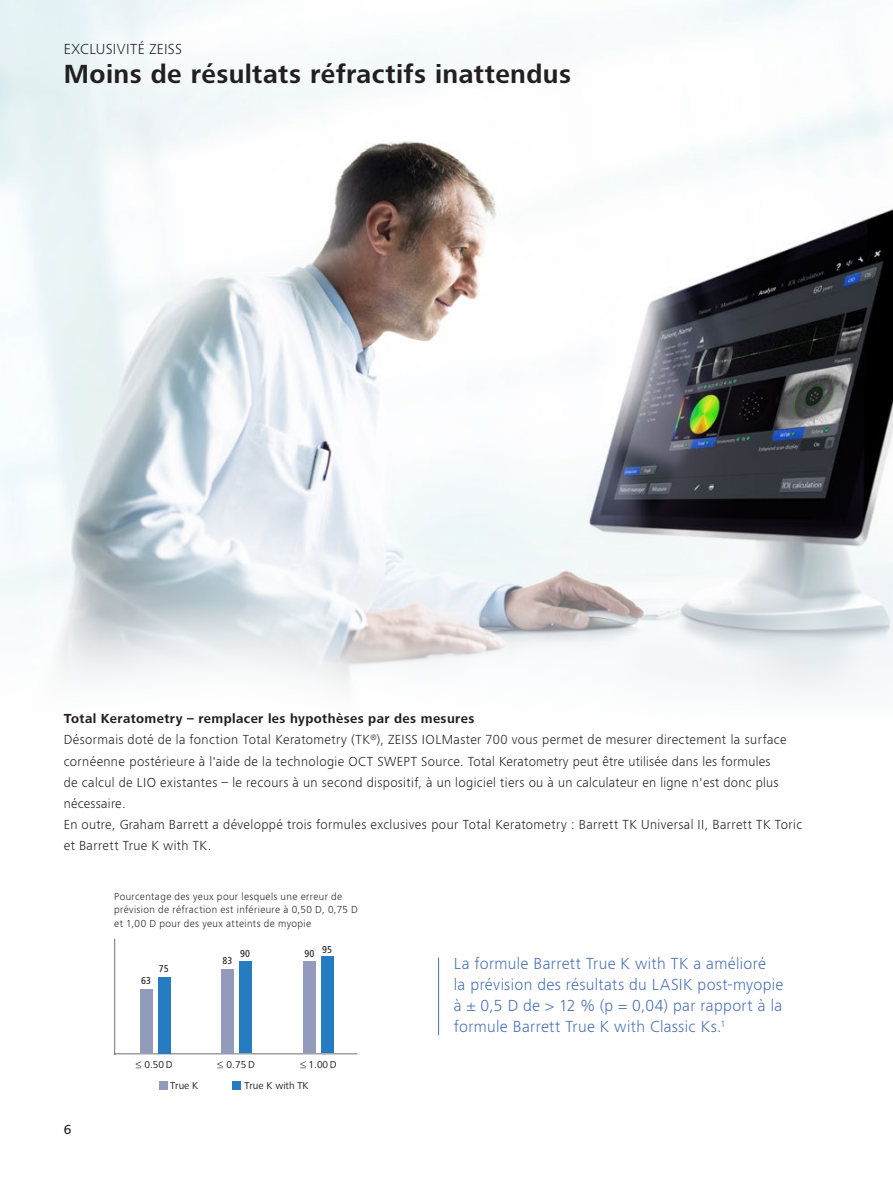
<style>
.page{position:relative;width:893px;height:1178px;background:#fff}
.page>*{position:absolute;margin:0;border:0;box-sizing:border-box;transform-origin:0 0}
.t1{font:700 27px "ZEISS Frutiger Next W1 G";letter-spacing:.015em;color:#231f20}
.t2{font:300 16.5px/21.1px "ZEISS Frutiger Next W1 G";letter-spacing:.02em;color:#486fb6}
.t3{font:300 15px "ZEISS Frutiger Next W1 G";letter-spacing:.02em;color:#231f20}
.t4{font:300 13.5px/21.1px "ZEISS Frutiger Next W1 G";letter-spacing:.025em;color:#231f20}
.t5{font:500 13.5px "ZEISS Frutiger Next W1 G";color:#231f20}
.t6{font:300 10.5px/13.5px "ZEISS Frutiger Next W1 G";letter-spacing:.04em;color:#231f20}
.t7{font:10.35px/20.7px "Zeiss Frutiger Next Pro";color:#231f20}
.t8{font:500 condensed 10.35px "Zeiss Frutiger Next Pro";color:#231f20}
.s1{font-weight:700}
</style>
<div class="page">
<img style="left:0;top:0;width:893px;height:526px">
<svg style="left:0;top:526px;width:893px;height:168px;fill:#eff5f7"></svg>
<svg style="left:0;top:601px;width:558px;height:489px"></svg>
<hr style="left:114px;top:1053px;width:244px;height:1px;background:#838489">
<hr style="left:114px;top:939px;width:1px;height:115px;background:#838489">
<div style="left:159px;top:1082px;width:9px;height:8px;background:#939bbc"></div>
<div style="left:233px;top:1082px;width:8px;height:8px;background:#267cc0"></div>
<div style="left:140px;top:989px;width:12px;height:64px;background:#939bbc"></div>
<div style="left:158px;top:977px;width:13px;height:76px;background:#267cc0"></div>
<div style="left:221px;top:969px;width:13px;height:84px;background:#939bbc"></div>
<div style="left:239px;top:962px;width:13px;height:91px;background:#267cc0"></div>
<div style="left:303px;top:962px;width:13px;height:91px;background:#939bbc"></div>
<div style="left:321px;top:956px;width:13px;height:97px;background:#267cc0"></div>
<svg style="left:136px;top:1061px;width:5px;height:7px"></svg>
<svg style="left:217px;top:1061px;width:6px;height:7px"></svg>
<svg style="left:300px;top:1061px;width:6px;height:7px"></svg>
<hr style="left:438px;top:957px;width:1px;height:78px;background:#486fb6">
<p class="t3" style="left:64px;top:39px;width:120px">EXCLUSIVITÉ ZEISS</p>
<h1 class="t1" style="left:64px;top:55px;width:509px">Moins de résultats réfractifs inattendus</h1>
<p class="t4" style="left:64px;top:707px;width:740px"><span class="s1">Total Keratometry – remplacer les hypothèses par des mesures<br></span>Désormais doté de la fonction Total Keratometry (TK<sup>®</sup>), ZEISS IOLMaster 700 vous permet de mesurer directement la surface cornéenne postérieure à l'aide de la technologie OCT SWEPT Source. Total Keratometry peut être utilisée dans les formules<br>de calcul de LIO existantes – le recours à un second dispositif, à un logiciel tiers ou à un calculateur en ligne n'est donc plus nécessaire.<br>En outre, Graham Barrett a développé trois formules exclusives pour Total Keratometry : Barrett TK Universal II, Barrett TK Toric et Barrett True K with TK.</p>
<p class="t5" style="left:64px;top:1120px;width:9px">6</p>
<p class="t6" style="left:114px;top:889px;width:245px">Pourcentage des yeux pour lesquels une erreur de prévision de réfraction est inférieure à 0,50 D, 0,75 D et 1,00 D pour des yeux atteints de myopie</p>
<p class="t8" style="left:141px;top:974px;width:11px">63</p>
<p class="t8" style="left:159px;top:963px;width:11px">75</p>
<p class="t8" style="left:223px;top:955px;width:11px">83</p>
<p class="t8" style="left:240px;top:948px;width:11px">90</p>
<p class="t8" style="left:305px;top:948px;width:11px">90</p>
<p class="t8" style="left:322px;top:943px;width:11px">95</p>
<p class="t7" style="left:170px;top:1054px;width:30px;text-indent:-26px">0.50 D<br>True K</p>
<p class="t7" style="left:227px;top:1054px;width:30px">0.75 D</p>
<p class="t7" style="left:244px;top:1054px;width:94px;text-indent:64px">1.00 D<br>True K with TK</p>
<p class="t2" style="left:454px;top:952px;width:331px">La formule Barrett True K with TK a amélioré<br>la prévision des résultats du LASIK post-myopie à ± 0,5 D de &gt; 12 % (p = 0,04) par rapport à la formule Barrett True K with Classic Ks.<sup>1</sup></p>
</div>
